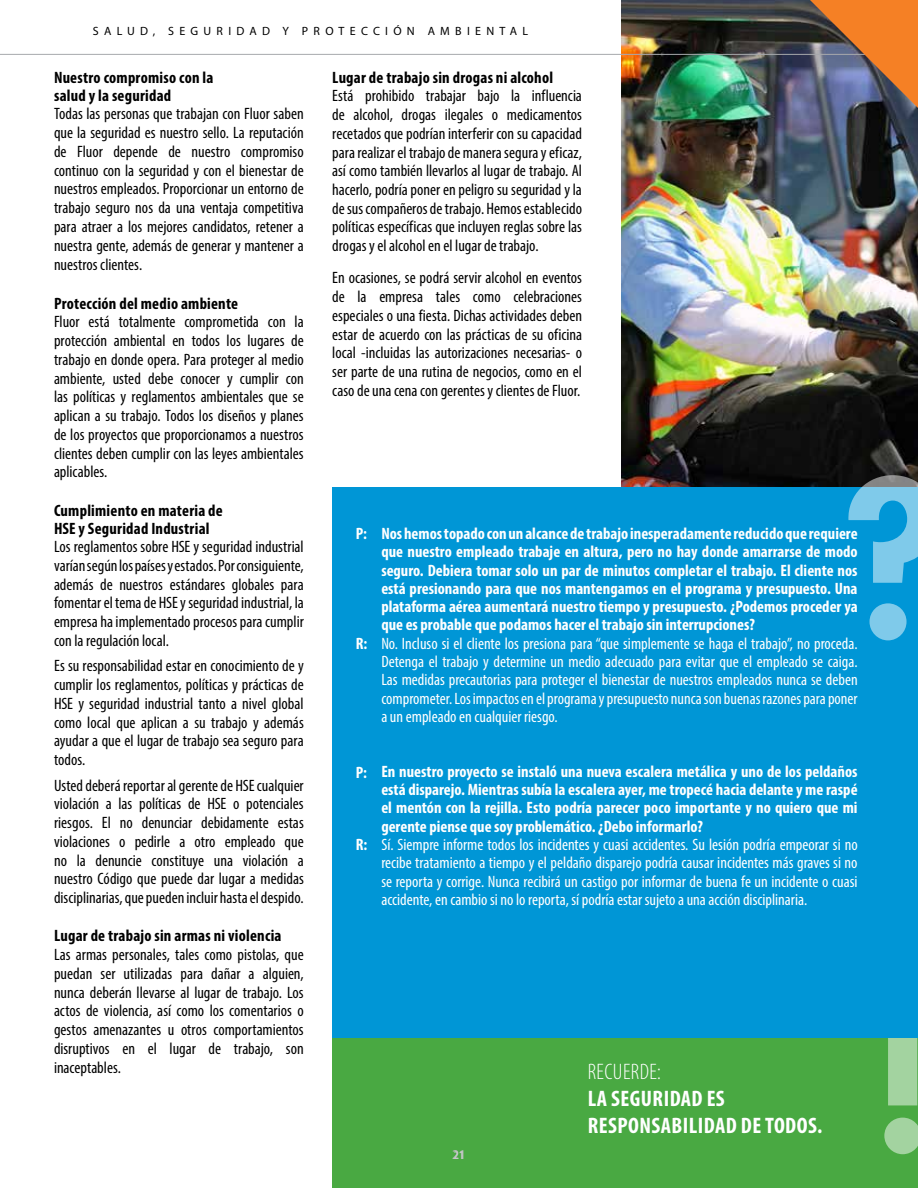
<style>
.page{position:relative;width:918px;height:1188px;background:#fff}
.page>*{position:absolute;margin:0;border:0;box-sizing:border-box;transform-origin:0 0}
.t1{font:700 condensed 22.5px/27px "Myriad Pro";letter-spacing:.02em;color:#fff}
.t2{font:300 condensed 22.5px "Myriad Pro";letter-spacing:.02em;color:#fff}
.t3{font:condensed 16.5px/18.8px "Myriad Pro";color:#000;text-align:justify}
.t4{font:700 condensed 16.5px/18.3px "Myriad Pro";color:#fff;text-align:justify}
.t5{font:condensed 16.5px/18.3px "Myriad Pro";color:#fff;text-align:justify}
.t6{font:700 condensed 16.5px/18px "Myriad Pro";letter-spacing:.015em;color:#000}
.t7{font:13.5px "Myriad Pro";color:#bcbec0}
.t8{font:12px "Myriad Pro";letter-spacing:.44em;color:#000}
.t9{font:700 condensed 12px "Myriad Pro";color:#c7c8ca}
</style>
<div class="page">
<img style="left:621px;top:0;width:297px;height:488px">
<div style="left:332px;top:1038px;width:586px;height:150px;background:#49a942"></div>
<svg style="left:884px;top:1038px;width:34px;height:116px"></svg>
<hr style="left:0;top:54px;width:918px;height:1px;background:#a7a9ac">
<div style="left:332px;top:488px;width:586px;height:550px;background:#0096d6"></div>
<svg style="left:847px;top:475px;width:71px;height:165px"></svg>
<svg style="left:810px;top:0;width:108px;height:108px;background:#a67050"></svg>
<p class="t8" style="left:93px;top:23px;width:437px">SALUD, SEGURIDAD Y PROTECCIÓN AMBIENTAL</p>
<p class="t6" style="left:54px;top:68px;width:161px">Nuestro compromiso con la salud y la seguridad</p>
<p class="t3" style="left:54px;top:104px;width:251px">Todas las personas que trabajan con Fluor saben que la seguridad es nuestro sello. La reputación de Fluor depende de nuestro compromiso continuo con la seguridad y con el bienestar de nuestros empleados. Proporcionar un entorno de trabajo seguro nos da una ventaja competitiva para atraer a los mejores candidatos, retener a nuestra gente, además de generar y mantener a nuestros clientes.</p>
<p class="t6" style="left:54px;top:294px;width:186px">Protección del medio ambiente</p>
<p class="t3" style="left:54px;top:312px;width:251px">Fluor está totalmente comprometida con la protección ambiental en todos los lugares de trabajo en donde opera. Para proteger al medio ambiente, usted debe conocer y cumplir con las políticas y reglamentos ambientales que se aplican a su trabajo. Todos los diseños y planes de los proyectos que proporcionamos a nuestros clientes deben cumplir con las leyes ambientales aplicables.</p>
<p class="t6" style="left:54px;top:501px;width:170px">Cumplimiento en materia de<br>HSE y Seguridad Industrial</p>
<p class="t3" style="left:54px;top:537px;width:251px">Los reglamentos sobre HSE y seguridad industrial varían según los países y estados. Por consiguiente, además de nuestros estándares globales para fomentar el tema de HSE y seguridad industrial, la empresa ha implementado procesos para cumplir con la regulación local.</p>
<p class="t3" style="left:54px;top:656px;width:251px">Es su responsabilidad estar en conocimiento de y cumplir los reglamentos, políticas y prácticas de HSE y seguridad industrial tanto a nivel global como local que aplican a su trabajo y además ayudar a que el lugar de trabajo sea seguro para todos.</p>
<p class="t3" style="left:54px;top:776px;width:251px">Usted deberá reportar al gerente de HSE cualquier violación a las políticas de HSE o potenciales riesgos. El no denunciar debidamente estas violaciones o pedirle a otro empleado que no la denuncie constituye una violación a nuestro Código que puede dar lugar a medidas disciplinarias, que pueden incluir hasta el despido.</p>
<p class="t6" style="left:54px;top:927px;width:229px">Lugar de trabajo sin armas ni violencia</p>
<p class="t3" style="left:54px;top:945px;width:251px">Las armas personales, tales como pistolas, que puedan ser utilizadas para dañar a alguien, nunca deberán llevarse al lugar de trabajo. Los actos de violencia, así como los comentarios o gestos amenazantes u otros comportamientos disruptivos en el lugar de trabajo, son inaceptables.</p>
<p class="t6" style="left:332px;top:68px;width:222px">Lugar de trabajo sin drogas ni alcohol</p>
<p class="t3" style="left:332px;top:86px;width:251px">Está prohibido trabajar bajo la influencia de alcohol, drogas ilegales o medicamentos recetados que podrían interferir con su capacidad para realizar el trabajo de manera segura y eficaz, así como también llevarlos al lugar de trabajo. Al hacerlo, podría poner en peligro su seguridad y la de sus compañeros de trabajo. Hemos establecido políticas específicas que incluyen reglas sobre las drogas y el alcohol en el lugar de trabajo.</p>
<p class="t3" style="left:332px;top:268px;width:251px">En ocasiones, se podrá servir alcohol en eventos de la empresa tales como celebraciones especiales o una fiesta. Dichas actividades deben estar de acuerdo con las prácticas de su oficina local -incluidas las autorizaciones necesarias- o ser parte de una rutina de negocios, como en el caso de una cena con gerentes y clientes de Fluor.</p>
<p class="t4" style="left:356px;top:524px;width:13px">P:</p>
<p class="t4" style="left:356px;top:634px;width:13px">R:</p>
<p class="t4" style="left:381px;top:524px;width:478px">Nos hemos topado con un alcance de trabajo inesperadamente reducido que requiere que nuestro empleado trabaje en altura, pero no hay donde amarrarse de modo seguro. Debiera tomar solo un par de minutos completar el trabajo. El cliente nos está presionando para que nos mantengamos en el programa y presupuesto. Una plataforma aérea aumentará nuestro tiempo y presupuesto. ¿Podemos proceder ya que es probable que podamos hacer el trabajo sin interrupciones?</p>
<p class="t5" style="left:381px;top:634px;width:478px">No. Incluso si el cliente los presiona para “que simplemente se haga el trabajo”, no proceda.<br>Detenga el trabajo y determine un medio adecuado para evitar que el empleado se caiga.<br>Las medidas precautorias para proteger el bienestar de nuestros empleados nunca se deben comprometer. Los impactos en el programa y presupuesto nunca son buenas razones para poner a un empleado en cualquier riesgo.</p>
<p class="t4" style="left:356px;top:763px;width:13px">P:</p>
<p class="t4" style="left:356px;top:835px;width:13px">R:</p>
<p class="t4" style="left:381px;top:762px;width:478px">En nuestro proyecto se instaló una nueva escalera metálica y uno de los peldaños está disparejo. Mientras subía la escalera ayer, me tropecé hacia delante y me raspé el mentón con la rejilla. Esto podría parecer poco importante y no quiero que mi gerente piense que soy problemático. ¿Debo informarlo?</p>
<p class="t5" style="left:381px;top:835px;width:478px">Sí. Siempre informe todos los incidentes y cuasi accidentes. Su lesión podría empeorar si no recibe tratamiento a tiempo y el peldaño disparejo podría causar incidentes más graves si no se reporta y corrige. Nunca recibirá un castigo por informar de buena fe un incidente o cuasi accidente, en cambio si no lo reporta, sí podría estar sujeto a una acción disciplinaria.</p>
<p class="t7" style="left:452px;top:1146px;width:15px">21</p>
<p class="t9" style="left:454px;top:1147px;width:12px">21</p>
<h1 class="t2" style="left:588px;top:1059px;width:75px">RECUERDE:</h1>
<h1 class="t1" style="left:588px;top:1085px;width:236px">LA SEGURIDAD ES<br>RESPONSABILIDAD DE TODOS.</h1>
</div>
